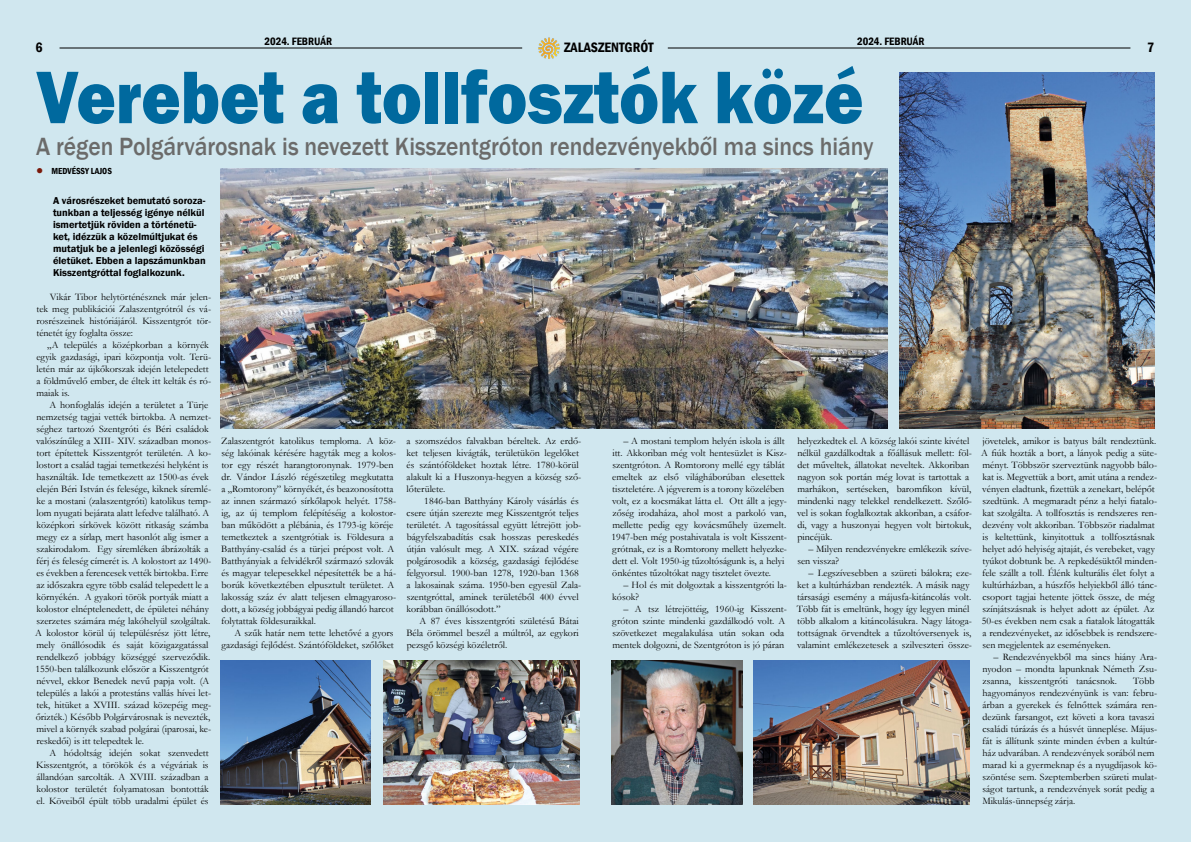
<style>
.page{position:relative;width:1191px;height:842px;background:#d0e7ef}
.page>*{position:absolute;margin:0;border:0;box-sizing:border-box;transform-origin:0 0}
.t1{font:800 77.1px "Franklin Gothic";color:#00699e;scale:.87 1}
.t2{font:500 25.6px "Franklin Gothic";color:#6b6b6a;scale:.92 1}
.t3{font:600 condensed 14px "Franklin Gothic";color:#000}
.t4{font:600 condensed 11px "Franklin Gothic";color:#000}
.t5{font:600 10.3px/12px "Franklin Gothic";color:#000}
.t6{font:10px/12px "Garamond";color:#000}
.t7{font:600 condensed 9px "Franklin Gothic";color:#000}
.s1{font-family:"Garamond";font-weight:400;font-stretch:normal;font-size:12px;color:#7a1a0b}
</style>
<div class="page">
<img style="left:221px;top:168px;width:666px;height:260px">
<img style="left:899px;top:72px;width:256px;height:356px">
<img style="left:612px;top:660px;width:131px;height:144px">
<img style="left:383px;top:660px;width:196px;height:144px">
<img style="left:221px;top:660px;width:150px;height:144px">
<img style="left:753px;top:660px;width:216px;height:144px">
<img style="left:538px;top:37px;width:22px;height:22px">
<hr style="left:60px;top:48px;width:462px;height:1px;background:#000">
<hr style="left:668px;top:48px;width:462px;height:1px;background:#000">
<p class="t4" style="left:264px;top:34px;width:69px">2024. FEBRUÁR</p>
<p class="t4" style="left:857px;top:34px;width:69px">2024. FEBRUÁR</p>
<h3 class="t3" style="left:564px;top:38px;width:91px">ZALASZENTGRÓT</h3>
<h3 class="t3" style="left:35px;top:38px;width:9px">6</h3>
<h3 class="t3" style="left:1147px;top:38px;width:9px">7</h3>
<h1 class="t1" style="left:36px;top:47px;width:952px">Verebet a tollfosztók közé</h1>
<h2 class="t2" style="left:36px;top:130px;width:912px">A régen Polgárvárosnak is nevezett Kisszentgróton rendezvényekből ma sincs hiány</h2>
<p class="t5" style="left:53px;top:195px;width:154px">A városrészeket bemutató soroza&shy;tunkban a teljesség igénye nélkül ismertetjük röviden a történetü&shy;ket, idézzük a közelmúltjukat és mutatjuk be a jelenlegi közösségi életüket. Ebben a lapszámunkban Kisszentgróttal foglalkozunk.</p>
<p class="t7" style="left:36px;top:165px;width:77px"><span class="s1">●</span> MEDVÉSSY LAJOS</p>
<p class="t6" style="left:36px;top:291px;width:176px;text-align:justify;text-indent:13px">Vikár Tibor helytörténésznek már jelen&shy;tek meg publikációi Zalaszentgrótról és vá&shy;rosrészeinek históriájáról. Kisszentgrót tör&shy;ténetét így foglalta össze:</p>
<p class="t6" style="left:36px;top:339px;width:176px;text-indent:11px">„A település a középkorban a környék egyik gazdasági, ipari központja volt. Terü&shy;letén már az újkőkorszak idején letelepedett a földművelő ember, de éltek itt kelták és ró&shy;maiak is.</p>
<p class="t6" style="left:35px;top:399px;width:177px;text-indent:14px">A honfoglalás idején a területet a Türje nemzetség tagjai vették birtokba. A nemzet&shy;séghez tartozó Szentgróti és Béri családok valószínűleg a XIII- XIV. században monos&shy;tort építettek Kisszentgrót területén. A ko&shy;lostort a család tagjai temetkezési helyként is használták. Ide temetkezett az 1500-as évek elején Béri István és felesége, kiknek síremlé&shy;ke a mostani (zalaszentgróti) katolikus temp&shy;lom nyugati bejárata alatt lefedve található. A középkori sírkövek között ritkaság számba megy ez a sírlap, mert hasonlót alig ismer a szakirodalom. Egy síremléken ábrázolták a férj és feleség címerét is. A kolostort az 1490- es években a ferencesek vették birtokba. Erre az időszakra egyre több család telepedett le a környékén. A gyakori török portyák miatt a kolostor elnéptelenedett, de épületei néhány szerzetes számára még lakóhelyül szolgáltak.<br>A kolostor körül új településrész jött létre, mely önállósodik és saját közigazgatással rendelkező jobbágy községgé szerveződik.<br>1550-ben találkozunk először a Kisszentgrót névvel, ekkor Benedek nevű papja volt. (A település a lakói a protestáns vallás hívei let&shy;tek, hitüket a XVIII. század közepéig meg&shy;őrizték.) Később Polgárvárosnak is nevezték, mivel a környék szabad polgárai (iparosai, ke&shy;reskedői) is itt telepedtek le.</p>
<p class="t6" style="left:36px;top:747px;width:174px;text-align:justify;text-indent:13px">A hódoltság idején sokat szenvedett Kisszentgrót, a törökök és a végváriak is állandóan sarcolták. A XVIII. században a kolostor területét folyamatosan bontották el. Köveiből épült több uradalmi épület és</p>
<p class="t6" style="left:221px;top:434px;width:176px">Zalaszentgrót katolikus temploma. A köz&shy;ség lakóinak kérésére hagyták meg a kolos&shy;tor egy részét harangtoronynak. 1979-ben dr. Vándor László régészetileg megkutatta a „Romtorony” környékét, és beazonosította az innen származó sírkőlapok helyét. 1758- ig, az új templom felépítéséig a kolostor&shy;ban működött a plébánia, és 1793-ig köréje temetkeztek a szentgrótiak is. Földesura a Batthyány-család és a türjei prépost volt. A Batthyányiak a felvidékről származó szlovák és magyar telepesekkel népesítették be a há&shy;borúk következtében elpusztult területet. A lakosság száz év alatt teljesen elmagyaroso&shy;dott, a község jobbágyai pedig állandó harcot folytattak földesuraikkal.</p>
<p class="t6" style="left:221px;top:626px;width:174px;text-align:right">A szűk határ nem tette lehetővé a gyors gazdasági fejlődést. Szántóföldeket, szőlőket</p>
<p class="t6" style="left:406px;top:434px;width:176px">a szomszédos falvakban béreltek. Az erdő&shy;ket teljesen kivágták, területükön legelőket és szántóföldeket hoztak létre. 1780-körül alakult ki a Huszonya-hegyen a község sző&shy;lőterülete.</p>
<p class="t6" style="left:406px;top:494px;width:176px;text-indent:18px">1846-ban Batthyány Károly vásárlás és csere útján szerezte meg Kisszentgrót teljes területét. A tagosítással együtt létrejött job&shy;bágyfelszabadítás csak hosszas pereskedés útján valósult meg. A XIX. század végére polgárosodik a község, gazdasági fejlődése felgyorsul. 1900-ban 1278, 1920-ban 1368 a lakosainak száma. 1950-ben egyesül Zala&shy;szentgróttal, aminek területéből 400 évvel korábban önállósodott.”</p>
<p class="t6" style="left:406px;top:614px;width:174px;text-align:justify;text-indent:13px">A 87 éves kisszentgróti születésű Bátai Béla örömmel beszél a múltról, az egykori pezsgő községi közéletről.</p>
<p class="t6" style="left:611px;top:434px;width:177px;text-indent:12px">– A mostani templom helyén iskola is állt itt. Akkoriban még volt hentesüzlet is Kis - szentgróton. A Romtorony mellé egy táblát emeltek az első világháborúban elesettek tiszteletére. A jégverem is a torony közelében volt, ez a kocsmákat látta el. Ott állt a jegy&shy;zőség irodaháza, ahol most a parkoló van, mellette pedig egy kovácsműhely üzemelt.<br>1947-ben még postahivatala is volt Kisszent&shy;grótnak, ez is a Romtorony mellett helyezke&shy;dett el. Volt 1950-ig tűzoltóságunk is, a helyi önkéntes tűzoltókat nagy tisztelet övezte.</p>
<p class="t6" style="left:612px;top:578px;width:176px;text-indent:11px">– Hol és mit dolgoztak a kisszentgróti la&shy;kósok?</p>
<p class="t6" style="left:612px;top:602px;width:176px;text-indent:11px">– A tsz létrejöttéig, 1960-ig Kisszent&shy;gróton szinte mindenki gazdálkodó volt. A szövetkezet megalakulása után sokan oda mentek dolgozni, de Szentgróton is jó páran</p>
<p class="t6" style="left:797px;top:434px;width:176px">helyezkedtek el. A község lakói szinte kivétel nélkül gazdálkodtak a főállásuk mellett: föl&shy;det műveltek, állatokat neveltek. Akkoriban nagyon sok portán még lovat is tartottak a marhákon, sertéseken, baromfikon kívül, mindenki nagy telekkel rendelkezett. Szőlő&shy;vel is sokan foglalkoztak akkoriban, a csáfor&shy;di, vagy a huszonyai hegyen volt birtokuk, pincéjük.</p>
<p class="t6" style="left:797px;top:542px;width:176px;text-indent:11px">– Milyen rendezvényekre emlékezik szíve&shy;sen vissza?</p>
<p class="t6" style="left:797px;top:566px;width:176px;text-indent:12px">– Legszívesebben a szüreti bálokra; eze&shy;ket a kultúrházban rendezték. A másik nagy társasági esemény a májusfa-kitáncolás volt.<br>Több fát is emeltünk, hogy így legyen minél több alkalom a kitáncolásukra. Nagy látoga&shy;tottságnak örvendtek a tűzoltóversenyek is, valamint emlékezetesek a szilveszteri össze-</p>
<p class="t6" style="left:981px;top:434px;width:177px">jövetelek, amikor is batyus bált rendeztünk.<br>A fiúk hozták a bort, a lányok pedig a süte&shy;ményt. Többször szerveztünk nagyobb bálo&shy;kat is. Megvettük a bort, amit utána a rendez&shy;vényen eladtunk, fizettük a zenekart, belépőt szedtünk. A megmaradt pénz a helyi fiatalo&shy;kat szolgálta. A tollfosztás is rendszeres ren&shy;dezvény volt akkoriban. Többször riadalmat is keltettünk, kinyitottuk a tollfosztásnak helyet adó helyiség ajtaját, és verebeket, vagy tyúkot dobtunk be. A repkedésüktől minden&shy;fele szállt a toll. Élénk kulturális élet folyt a kultúrházban, a húszfős helyiekből álló tánc&shy;csoport tagjai hetente jöttek össze, de még színjátszásnak is helyet adott az épület. Az 50-es években nem csak a fiatalok látogatták a rendezvényeket, az idősebbek is rendszere&shy;sen megjelentek az eseményeken.</p>
<p class="t6" style="left:982px;top:650px;width:176px;text-align:justify;text-indent:11px">– Rendezvényekből ma sincs hiány Ara&shy;nyodon – mondta lapunknak Németh Zsu&shy;zsanna, kisszentgróti tanácsnok.</p>
<p class="t6" style="left:982px;top:674px;width:176px;text-indent:151px">Több hagyományos rendezvényünk is van: febru&shy;árban a gyerekek és felnőttek számára ren&shy;dezünk farsangot, ezt követi a kora tavaszi családi túrázás és a húsvét ünneplése. Május&shy;fát is állítunk szinte minden évben a kultúr&shy;ház udvarában. A rendezvények sorából nem marad ki a gyermeknap és a nyugdíjasok kö&shy;szöntése sem. Szeptemberben szüreti mulat&shy;ságot tartunk, a rendezvények sorát pedig a Mikulás-ünnepség zárja.</p>
</div>
